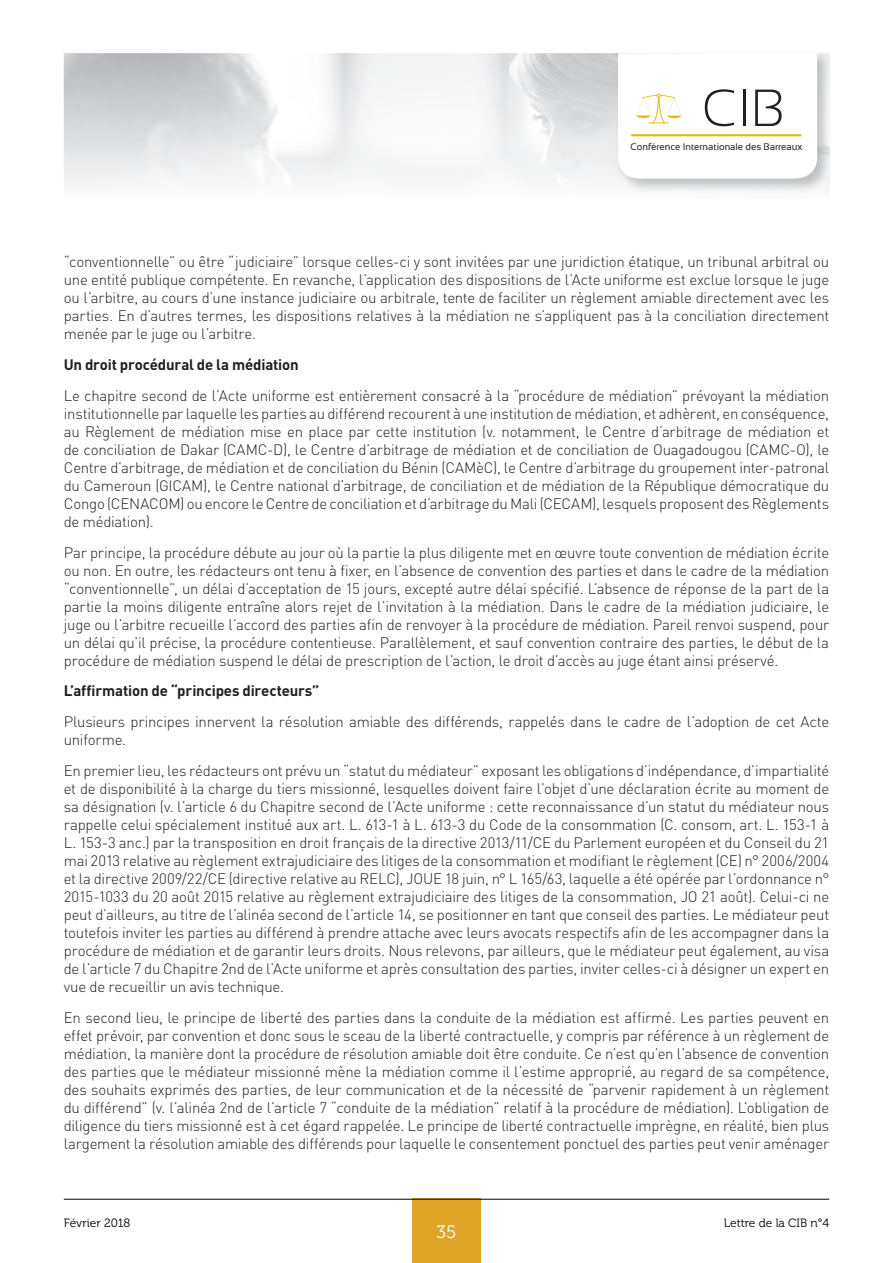
<style>
.page{position:relative;width:893px;height:1263px;background:#fff}
.page>*{position:absolute;margin:0;border:0;box-sizing:border-box;transform-origin:0 0}
.t1{font:300 52.2px "Sansation";color:#231f20}
.t2{font:18px "Museo 300";color:#fff}
.t3{font:300 15px/18px "DIN";letter-spacing:-.015em;color:#231f20;text-align:justify}
.t4{font:700 15px "DIN";letter-spacing:-.01em;color:#231f20}
.t5{font:12px "Museo 300";color:#000001}
.t6{font:9.6px "Sansation";color:#231f20}
</style>
<div class="page">
<div style="left:412px;top:1199px;width:68px;height:64px;background:#dfa527"></div>
<hr style="left:64px;top:1199px;width:765px;height:1px;background:#000001">
<svg style="left:618px;top:53px;width:199px;height:126px"></svg>
<h1 class="t1" style="left:702px;top:79px;width:85px">CIB</h1>
<p class="t6" style="left:630px;top:141px;width:173px">Conférence Internationale des Barreaux</p>
<p class="t3" style="left:64px;top:253px;width:767px">“conventionnelle” ou être “judiciaire” lorsque celles-ci y sont invitées par une juridiction étatique, un tribunal arbitral ou une entité publique compétente. En revanche, l’application des dispositions de l’Acte uniforme est exclue lorsque le juge ou l’arbitre, au cours d’une instance judiciaire ou arbitrale, tente de faciliter un règlement amiable directement avec les parties. En d’autres termes, les dispositions relatives à la médiation ne s’appliquent pas à la conciliation directement menée par le juge ou l’arbitre.</p>
<p class="t4" style="left:64px;top:355px;width:236px">Un droit procédural de la médiation</p>
<p class="t3" style="left:64px;top:386px;width:767px">Le chapitre second de l’Acte uniforme est entièrement consacré à la “procédure de médiation” prévoyant la médiation institutionnelle par laquelle les parties au différend recourent à une institution de médiation, et adhèrent, en conséquence, au Règlement de médiation mise en place par cette institution (v. notamment, le Centre d’arbitrage de médiation et de conciliation de Dakar (CAMC-D), le Centre d’arbitrage de médiation et de conciliation de Ouagadougou (CAMC-O), le Centre d’arbitrage, de médiation et de conciliation du Bénin (CAMèC), le Centre d’arbitrage du groupement inter-patronal du Cameroun (GICAM), le Centre national d’arbitrage, de conciliation et de médiation de la République démocratique du Congo (CENACOM) ou encore le Centre de conciliation et d’arbitrage du Mali (CECAM), lesquels proposent des Règlements de médiation).</p>
<p class="t3" style="left:64px;top:543px;width:767px">Par principe, la procédure débute au jour où la partie la plus diligente met en œuvre toute convention de médiation écrite ou non. En outre, les rédacteurs ont tenu à fixer, en l’absence de convention des parties et dans le cadre de la médiation “conventionnelle”, un délai d’acceptation de 15 jours, excepté autre délai spécifié. L’absence de réponse de la part de la partie la moins diligente entraîne alors rejet de l’invitation à la médiation. Dans le cadre de la médiation judiciaire, le juge ou l’arbitre recueille l’accord des parties afin de renvoyer à la procédure de médiation. Pareil renvoi suspend, pour un délai qu’il précise, la procédure contentieuse. Parallèlement, et sauf convention contraire des parties, le début de la procédure de médiation suspend le délai de prescription de l’action, le droit d’accès au juge étant ainsi préservé.</p>
<p class="t4" style="left:64px;top:681px;width:257px">L’affirmation de “principes directeurs”</p>
<p class="t3" style="left:64px;top:712px;width:767px">Plusieurs principes innervent la résolution amiable des différends, rappelés dans le cadre de l’adoption de cet Acte uniforme.</p>
<p class="t3" style="left:64px;top:761px;width:767px">En premier lieu, les rédacteurs ont prévu un “statut du médiateur” exposant les obligations d’indépendance, d’impartialité et de disponibilité à la charge du tiers missionné, lesquelles doivent faire l’objet d’une déclaration écrite au moment de sa désignation (v. l’article 6 du Chapitre second de l’Acte uniforme : cette reconnaissance d’un statut du médiateur nous rappelle celui spécialement institué aux art. L. 613-1 à L. 613-3 du Code de la consommation (C. consom, art. L. 153-1 à L. 153-3 anc.) par la transposition en droit français de la directive 2013/11/CE du Parlement européen et du Conseil du 21 mai 2013 relative au règlement extrajudiciaire des litiges de la consommation et modifiant le règlement (CE) n° 2006/2004 et la directive 2009/22/CE (directive relative au RELC), JOUE 18 juin, n° L 165/63, laquelle a été opérée par l’ordonnance n° 2015-1033 du 20 août 2015 relative au règlement extrajudiciaire des litiges de la consommation, JO 21 août). Celui-ci ne peut d’ailleurs, au titre de l’alinéa second de l’article 14, se positionner en tant que conseil des parties. Le médiateur peut toutefois inviter les parties au différend à prendre attache avec leurs avocats respectifs afin de les accompagner dans la procédure de médiation et de garantir leurs droits. Nous relevons, par ailleurs, que le médiateur peut également, au visa de l’article 7 du Chapitre 2nd de l’Acte uniforme et après consultation des parties, inviter celles-ci à désigner un expert en vue de recueillir un avis technique.</p>
<p class="t3" style="left:64px;top:1008px;width:767px">En second lieu, le principe de liberté des parties dans la conduite de la médiation est affirmé. Les parties peuvent en effet prévoir, par convention et donc sous le sceau de la liberté contractuelle, y compris par référence à un règlement de médiation, la manière dont la procédure de résolution amiable doit être conduite. Ce n’est qu’en l’absence de convention des parties que le médiateur missionné mène la médiation comme il l’estime approprié, au regard de sa compétence, des souhaits exprimés des parties, de leur communication et de la nécessité de “parvenir rapidement à un règlement du différend” (v. l’alinéa 2nd de l’article 7 “conduite de la médiation” relatif à la procédure de médiation). L’obligation de diligence du tiers missionné est à cet égard rappelée. Le principe de liberté contractuelle imprègne, en réalité, bien plus largement la résolution amiable des différends pour laquelle le consentement ponctuel des parties peut venir aménager</p>
<p class="t5" style="left:64px;top:1216px;width:68px">Février 2018</p>
<p class="t5" style="left:724px;top:1216px;width:107px">Lettre de la CIB n°4</p>
<p class="t2" style="left:437px;top:1222px;width:21px">35</p>
</div>
